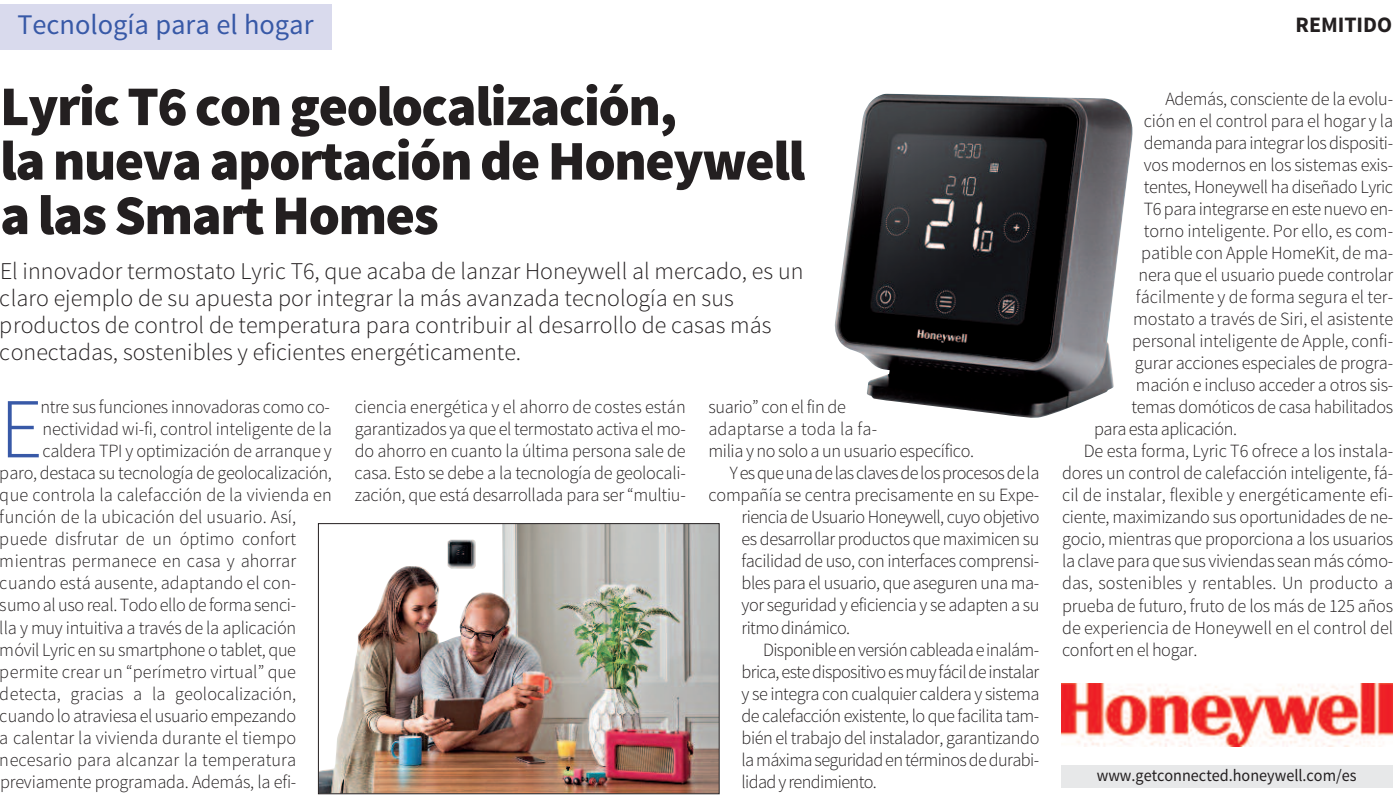
<style>
.page{position:relative;width:1395px;height:800px;background:#fff}
.page>*{position:absolute;margin:0;border:0;box-sizing:border-box;transform-origin:0 0}
.t1{font:300 85.2px "Source Sans Pro";color:#3859a7}
.t2{font:900 56px/54.4px "Source Sans Pro";letter-spacing:-.025em;color:#231f20}
.t3{font:28.4px "Source Sans Pro";color:#3859a7}
.t4{font:300 24px/27px "Source Sans Pro";color:#231f20}
.t5{font:700 22px "Source Sans Pro";color:#231f20}
.t6{font:300 18.6px/22px "Source Sans Pro";letter-spacing:-.015em;color:#231f20;text-align:justify}
.t7{font:300 18.6px "Source Sans Pro";letter-spacing:.005em;color:#231f20}
.t8{font:300 18.6px "Source Sans Pro";letter-spacing:-.035em;color:#231f20}
.t9{font:17px "Source Sans Pro";color:#231f20;scale:.95 1}
</style>
<div class="page">
<div style="left:1061px;top:765px;width:331px;height:22px;background:#e7e8e9"></div>
<div style="left:0;top:4px;width:331px;height:46px;background:#d9daed"></div>
<img style="left:320px;top:525px;width:397px;height:266px">
<div style="left:318px;top:523px;width:401px;height:270px;border:1px solid #231f20"></div>
<img style="left:834px;top:94px;width:299px;height:323px">
<img style="left:1062px;top:683px;width:331px;height:63px">
<h3 class="t3" style="left:17px;top:14px;width:298px">Tecnología para el hogar</h3>
<p class="t5" style="left:1295px;top:17px;width:98px">REMITIDO</p>
<h2 class="t2" style="left:0;top:83px;width:806px">Lyric T6 con geolocalización,<br>la nueva aportación de Honeywell a las Smart Homes</h2>
<p class="t4" style="left:0;top:259px;width:805px">El innovador termostato Lyric T6, que acaba de lanzar Honeywell al mercado, es un claro ejemplo de su apuesta por integrar la más avanzada tecnología en sus productos de control de temperatura para contribuir al desarrollo de casas más conectadas, sostenibles y eficientes energéticamente.</p>
<h1 class="t1" style="left:0;top:396px;width:44px">E</h1>
<p class="t6" style="left:41px;top:397px;width:291px">ntre sus funciones innovadoras como co-</p>
<p class="t6" style="left:42px;top:419px;width:291px">nectividad wi-fi, control inteligente de la</p>
<p class="t6" style="left:42px;top:441px;width:291px">caldera TPI y optimización de arranque y</p>
<p class="t6" style="left:0;top:463px;width:333px">paro, destaca su tecnología de geolocalización,</p>
<p class="t7" style="left:0;top:488px;width:333px">que controla la calefacción de la vivienda en</p>
<p class="t7" style="left:0;top:510px;width:298px">función de la ubicación del usuario. Así,</p>
<p class="t7" style="left:0;top:532px;width:298px">puede disfrutar de un óptimo confort</p>
<p class="t7" style="left:0;top:554px;width:298px">mientras permanece en casa y ahorrar</p>
<p class="t6" style="left:0;top:573px;width:298px">cuando está ausente, adaptando el con-</p>
<p class="t6" style="left:0;top:595px;width:298px">sumoalusoreal. Todoellode forma senci-</p>
<p class="t6" style="left:0;top:617px;width:298px">lla y muy intuitiva a través de la aplicación</p>
<p class="t6" style="left:0;top:639px;width:298px">móvil Lyric en su smartphone o tablet, que</p>
<p class="t7" style="left:0;top:664px;width:298px">permite crear un “perímetro virtual” que</p>
<p class="t7" style="left:0;top:686px;width:298px">detecta, gracias a la geolocalización,</p>
<p class="t6" style="left:0;top:705px;width:298px">cuandoloatraviesa el usuarioempezando</p>
<p class="t7" style="left:0;top:730px;width:298px">a calentar la vivienda durante el tiempo</p>
<p class="t7" style="left:0;top:752px;width:298px">necesario para alcanzar la temperatura</p>
<p class="t6" style="left:0;top:771px;width:298px">previamente programada. Además, la efi-</p>
<p class="t6" style="left:355px;top:397px;width:333px">ciencia energética y el ahorro de costes están garantizados ya que el termostato activa el mo&shy;do ahorro en cuanto la última persona sale de casa. Esto se debe a la tecnología de geolocali&shy;zación, que está desarrollada para ser “multiu-</p>
<p class="t6" style="left:708px;top:397px;width:139px">suario” con el fin de</p>
<p class="t7" style="left:708px;top:422px;width:170px">adaptarse a toda la fa-</p>
<p class="t6" style="left:708px;top:441px;width:267px">milia y no solo a un usuario específico.</p>
<p class="t8" style="left:730px;top:466px;width:311px">Yesqueunadelasclavesdelosprocesosdela</p>
<p class="t6" style="left:708px;top:485px;width:332px">compañía se centra precisamente en su Expe-</p>
<p class="t6" style="left:741px;top:507px;width:299px">riencia de Usuario Honeywell, cuyo objetivo</p>
<p class="t6" style="left:741px;top:529px;width:299px">es desarrollar productos que maximicen su</p>
<p class="t6" style="left:741px;top:551px;width:299px">facilidad de uso, con interfaces comprensi-</p>
<p class="t6" style="left:741px;top:573px;width:299px">bles para el usuario, que aseguren una ma-</p>
<p class="t6" style="left:741px;top:595px;width:299px">yor seguridad y eficiencia y se adapten a su</p>
<p class="t8" style="left:741px;top:620px;width:110px">ritmodinámico.</p>
<p class="t8" style="left:763px;top:642px;width:278px">Disponibleenversióncableadaeinalám-</p>
<p class="t8" style="left:741px;top:664px;width:299px">brica,estedispositivoesmuyfácildeinstalar</p>
<p class="t6" style="left:741px;top:683px;width:299px">y se integra con cualquier caldera y sistema</p>
<p class="t6" style="left:741px;top:705px;width:299px">de calefacción existente, lo que facilita tam-</p>
<p class="t6" style="left:741px;top:727px;width:299px">bién el trabajo del instalador, garantizando</p>
<p class="t8" style="left:741px;top:752px;width:299px">lamáximaseguridadentérminosdedurabi-</p>
<p class="t8" style="left:741px;top:774px;width:137px">lidadyrendimiento.</p>
<p class="t6" style="left:1165px;top:89px;width:229px">Además, consciente de la evolu-</p>
<p class="t6" style="left:1144px;top:111px;width:251px">ción en el control para el hogar y la</p>
<p class="t6" style="left:1144px;top:133px;width:251px">demandaparaintegrarlosdispositi-</p>
<p class="t6" style="left:1144px;top:155px;width:251px">vos modernos en los sistemas exis-</p>
<p class="t6" style="left:1144px;top:177px;width:251px">tentes, Honeywell ha diseñado Lyric</p>
<p class="t6" style="left:1144px;top:199px;width:251px">T6para integrarse enestenuevoen-</p>
<p class="t6" style="left:1144px;top:221px;width:251px">torno inteligente. Por ello, es com-</p>
<p class="t6" style="left:1141px;top:243px;width:253px">patible con Apple HomeKit, de ma-</p>
<p class="t6" style="left:1138px;top:265px;width:256px">nera que el usuario puede controlar</p>
<p class="t6" style="left:1136px;top:287px;width:259px">fácilmente y de forma segura el ter-</p>
<p class="t6" style="left:1133px;top:309px;width:261px">mostato a través de Siri, el asistente</p>
<p class="t6" style="left:1132px;top:331px;width:262px">personal inteligente de Apple, confi-</p>
<p class="t6" style="left:1135px;top:353px;width:260px">gurar acciones especiales de progra-</p>
<p class="t6" style="left:1136px;top:375px;width:259px">mación e incluso acceder a otros sis-</p>
<p class="t6" style="left:1131px;top:397px;width:263px">temas domóticos de casa habilitados</p>
<p class="t6" style="left:1094px;top:419px;width:145px">para esta aplicación.</p>
<p class="t6" style="left:1083px;top:441px;width:311px">De esta forma, Lyric T6 ofrece a los instala-</p>
<p class="t6" style="left:1062px;top:463px;width:333px">dores un control de calefacción inteligente, fá-</p>
<p class="t7" style="left:1062px;top:488px;width:333px">cil de instalar, flexible y energéticamente efi-</p>
<p class="t6" style="left:1062px;top:507px;width:333px">ciente, maximizando sus oportunidades de ne-</p>
<p class="t6" style="left:1062px;top:529px;width:332px">gocio, mientras que proporciona a los usuarios</p>
<p class="t6" style="left:1062px;top:551px;width:333px">la clavepara que sus viviendas seanmás cómo-</p>
<p class="t7" style="left:1062px;top:576px;width:332px">das, sostenibles y rentables. Un producto a</p>
<p class="t6" style="left:1062px;top:595px;width:332px">prueba de futuro, fruto de los más de 125 años</p>
<p class="t6" style="left:1062px;top:617px;width:332px">de experiencia de Honeywell en el control del</p>
<p class="t6" style="left:1062px;top:639px;width:137px">confort en el hogar.</p>
<p class="t9" style="left:1096px;top:768px;width:275px">www.getconnected.honeywell.com/es</p>
</div>
